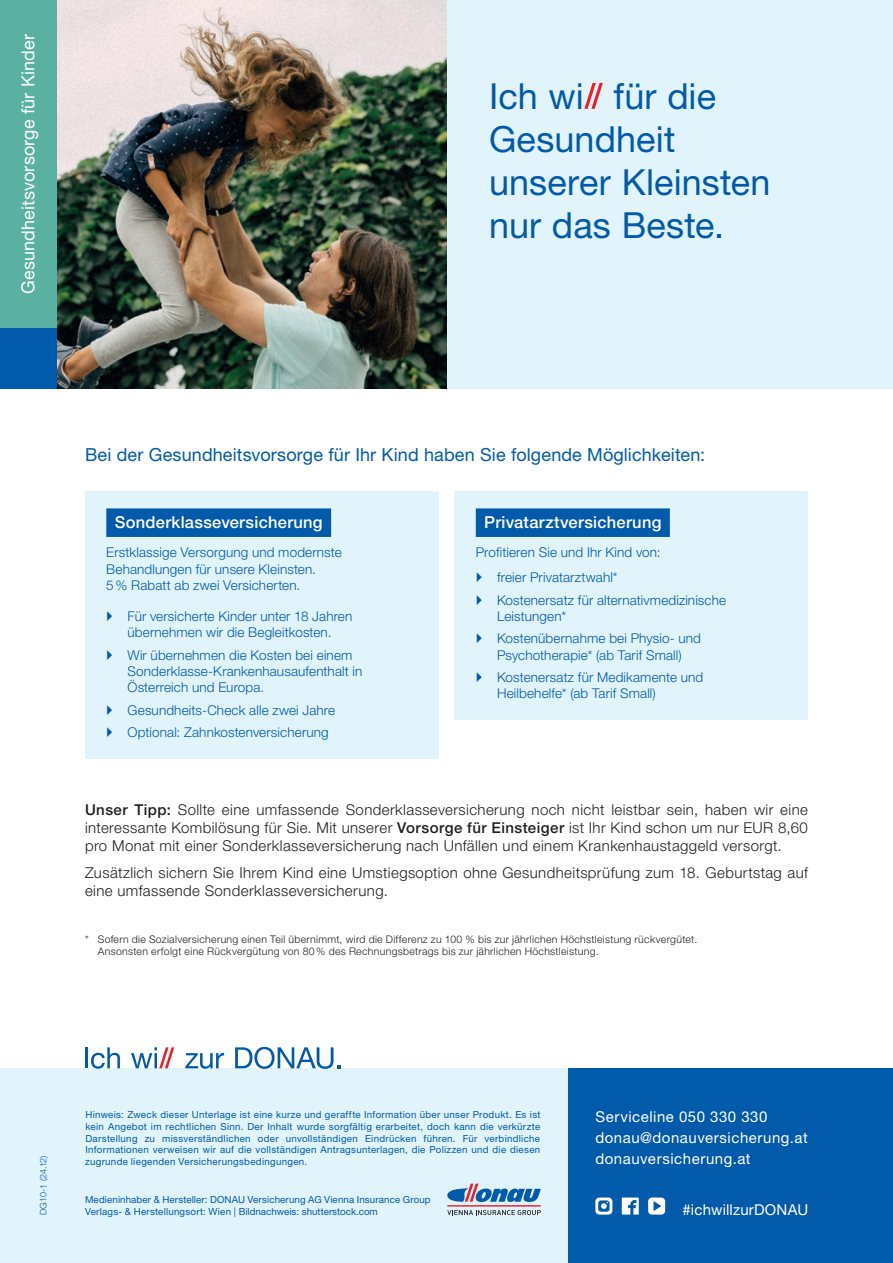
<style>
.page{position:relative;width:893px;height:1263px;background:#fff}
.page>*{position:absolute;margin:0;border:0;box-sizing:border-box;transform-origin:0 0}
.t1{font:36px/43.2px "Helvetica Neue LT Pro";letter-spacing:.005em;color:#015aaa}
.t2{font:18px "Helvetica Neue LT Pro";letter-spacing:.005em;color:#015aaa}
.t3{font:18px "Helvetica Neue LT Pro";letter-spacing:.005em;color:#fff}
.t4{font:500 16.5px "Helvetica Neue LT Pro";letter-spacing:.015em;color:#fff}
.t5{font:300 15px/18px "Helvetica Neue LT Pro";letter-spacing:.025em;color:#231f20;text-align:justify}
.t6{font:15px/21px "Helvetica Neue LT Pro";letter-spacing:.035em;color:#fff}
.t7{font:15px "Helvetica Neue LT Pro";letter-spacing:.015em;color:#fff}
.t8{font:300 13.5px/16.2px "Helvetica Neue LT Pro";letter-spacing:.01em;color:#015aaa}
.t9{font:300 10.5px/12.6px "Helvetica Neue LT Pro";letter-spacing:.03em;color:#231f20}
.t10{font:9.75px/11.7px "Helvetica Neue LT Pro";letter-spacing:.015em;color:#015aaa;text-align:justify}
.t11{font:300 9px "Helvetica Neue LT Pro";letter-spacing:-.02em;color:#015aaa}
.s1{font-weight:500}
</style>
<div class="page">
<div style="left:0;top:0;width:893px;height:389px;background:#e1f4fc"></div>
<img style="left:56px;top:0;width:390px;height:389px">
<div style="left:0;top:0;width:56px;height:389px;background:#015aaa"></div>
<div style="left:0;top:0;width:57px;height:328px;background:#5ab1a1"></div>
<svg style="left:584px;top:83px;width:19px;height:26px"></svg>
<div style="left:0;top:1069px;width:570px;height:194px;background:#e1f4fc"></div>
<hr style="left:85px;top:1047px;width:3px;height:21px;background:#015aaa">
<svg style="left:91px;top:1047px;width:29px;height:22px"></svg>
<svg style="left:185px;top:1053px;width:39px;height:16px"></svg>
<svg style="left:235px;top:1047px;width:105px;height:22px"></svg>
<svg style="left:131px;top:1047px;width:43px;height:21px"></svg>
<div style="left:568px;top:1069px;width:325px;height:194px;background:#015aaa"></div>
<svg style="left:447px;top:1183px;width:94px;height:19px"></svg>
<hr style="left:447px;top:1205px;width:94px;height:1px;background:#ee1d23">
<svg style="left:447px;top:1210px;width:94px;height:5px"></svg>
<svg style="left:648px;top:1197px;width:17px;height:17px"></svg>
<svg style="left:622px;top:1197px;width:17px;height:17px"></svg>
<svg style="left:595px;top:1197px;width:17px;height:17px"></svg>
<div style="left:85px;top:491px;width:353px;height:267px;background:#e1f4fc"></div>
<div style="left:106px;top:508px;width:225px;height:29px;background:#015aaa"></div>
<div style="left:454px;top:491px;width:354px;height:229px;background:#e1f4fc"></div>
<div style="left:476px;top:508px;width:194px;height:29px;background:#015aaa"></div>
<h2 class="t3" style="left:17px;top:294px;width:261px;rotate:-90deg">Gesundheitsvorsorge für Kinder</h2>
<h1 class="t1" style="left:489px;top:74px;width:283px">Ich wi für die<br>Gesundheit unserer Kleinsten nur das Beste.</h1>
<h2 class="t2" style="left:85px;top:444px;width:621px">Bei der Gesundheitsvorsorge für Ihr Kind haben Sie folgende Möglichkeiten:</h2>
<p class="t4" style="left:115px;top:513px;width:209px">Sonderklasseversicherung</p>
<p class="t8" style="left:106px;top:544px;width:237px">Erstklassige Versorgung und modernste<br>Behandlungen für unsere Kleinsten.<br>5% Rabatt ab zwei Versicherten.</p>
<p class="t8" style="left:128px;top:608px;width:226px">Für versicherte Kinder unter 18 Jahren übernehmen wir die Begleitkosten.</p>
<p class="t8" style="left:128px;top:646px;width:236px">Wir übernehmen die Kosten bei einem<br>Sonderklasse-Krankenhausaufenthalt in<br>Österreich und Europa.</p>
<p class="t8" style="left:128px;top:698px;width:209px;line-height:22.5px">Gesundheits-Check alle zwei Jahre<br>Optional: Zahnkostenversicherung</p>
<p class="t4" style="left:484px;top:513px;width:179px">Privatarztversicherung</p>
<p class="t8" style="left:497px;top:540px;width:165px;line-height:24.8px;text-indent:-21px">Profitieren Sie und Ihr Kind von: freier Privatarztwahl*</p>
<p class="t8" style="left:497px;top:591px;width:231px">Kostenersatz für alternativmedizinische<br>Leistungen*</p>
<p class="t8" style="left:497px;top:630px;width:205px">Kostenübernahme bei Physio- und<br>Psychotherapie* (ab Tarif Small)</p>
<p class="t8" style="left:497px;top:669px;width:208px">Kostenersatz für Medikamente und<br>Heilbehelfe* (ab Tarif Small)</p>
<p class="t5" style="left:85px;top:801px;width:724px"><span class="s1">Unser Tipp:</span> Sollte eine umfassende Sonderklasseversicherung noch nicht leistbar sein, haben wir eine interessante Kombilösung für Sie. Mit unserer <span class="s1">Vorsorge für Einsteiger</span> ist Ihr Kind schon um nur EUR 8,60 pro Monat mit einer Sonderklasseversicherung nach Unfällen und einem Krankenhaustaggeld versorgt.</p>
<p class="t5" style="left:85px;top:863px;width:724px">Zusätzlich sichern Sie Ihrem Kind eine Umstiegsoption ohne Gesundheitsprüfung zum 18. Geburtstag auf eine umfassende Sonderklasseversicherung.</p>
<p class="t9" style="left:98px;top:932px;width:601px;text-indent:-13px">* Sofern die Sozialversicherung einen Teil übernimmt, wird die Differenz zu 100 % bis zur jährlichen Höchstleistung rückvergütet.<br>Ansonsten erfolgt eine Rückvergütung von 80% des Rechnungsbetrags bis zur jährlichen Höchstleistung.</p>
<p class="t11" style="left:38px;top:1215px;width:61px;rotate:-90deg">DG10-1 (24.12)</p>
<p class="t10" style="left:85px;top:1109px;width:457px">Hinweis: Zweck dieser Unterlage ist eine kurze und geraffte Information über unser Produkt. Es ist kein Angebot im rechtlichen Sinn. Der Inhalt wurde sorgfältig erarbeitet, doch kann die verkürzte Darstellung zu missverständlichen oder unvollständigen Eindrücken führen. Für verbindliche Informationen verweisen wir auf die vollständigen Antragsunterlagen, die Polizzen und die diesen zugrunde liegenden Versicherungsbedingungen.</p>
<p class="t6" style="left:595px;top:1106px;width:214px">Serviceline 050 330 330 donau@donauversicherung.at donauversicherung.at</p>
<p class="t7" style="left:683px;top:1200px;width:127px">#ichwillzurDONAU</p>
<p class="t10" style="left:85px;top:1194px;width:347px">Medieninhaber &amp; Hersteller: DONAU Versicherung AG Vienna Insurance Group</p>
<p class="t10" style="left:85px;top:1205px;width:294px">Verlags- &amp; Herstellungsort: Wien | Bildnachweis: shutterstock.com</p>
</div>
